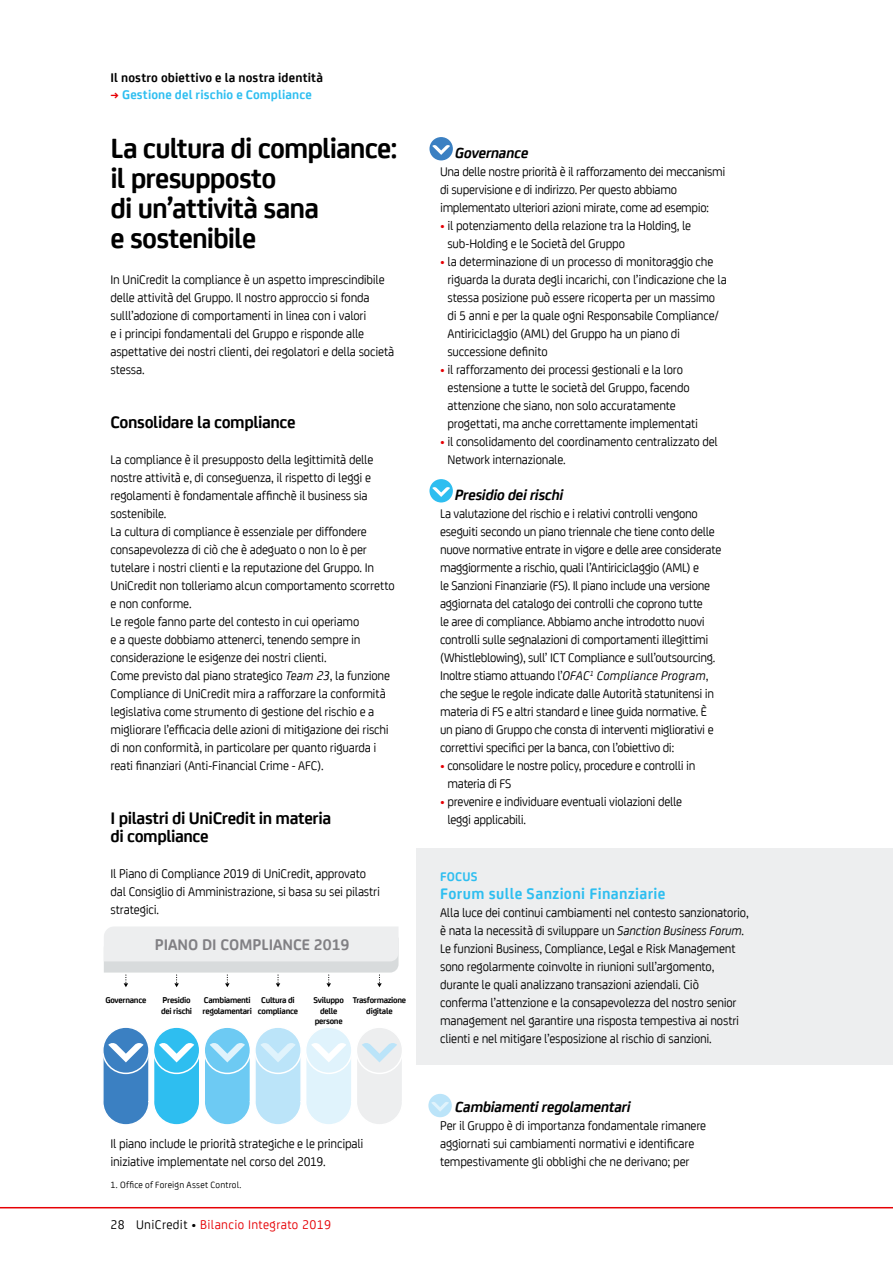
<style>
.page{position:relative;width:893px;height:1263px;background:#fff}
.page>*{position:absolute;margin:0;border:0;box-sizing:border-box;transform-origin:0 0}
.t1{font:700 30px/30px "Uni Credit";letter-spacing:-.03em;color:#000}
.t2{font:700 18px/18px "Uni Credit";letter-spacing:-.025em;color:#000}
.t3{font:700 16.5px "Uni Credit";letter-spacing:.02em;color:#2ebef0}
.t4{font:700 16.5px "Uni Credit";color:#818084}
.t5{font:italic 700 15.75px "Uni Credit";letter-spacing:-.02em;color:#000}
.t6{font:13.5px/18px "Uni Credit";letter-spacing:-.015em;color:#000}
.t7{font:700 13.5px "Uni Credit";letter-spacing:.01em;color:#2ebef0}
.t8{font:700 13.5px "Uni Credit";letter-spacing:.01em;color:#000}
.t9{font:13.5px "Uni Credit";letter-spacing:.025em;color:#e60005}
.t10{font:9.75px "Uni Credit";letter-spacing:.02em;color:#000}
.t11{font:700 9px/10.5px "Uni Credit";letter-spacing:-.03em;color:#000;text-align:center}
.s1{color:#e60005}
.s2{font-style:italic}
.s3{color:#000}
</style>
<div class="page">
<hr style="left:0;top:1207px;width:893px;height:1px;background:#e60005">
<div style="left:429px;top:137px;width:24px;height:23px;background:#3b80c2;border-radius:50%"></div>
<svg style="left:432px;top:145px;width:18px;height:10px"></svg>
<div style="left:429px;top:479px;width:24px;height:23px;background:#2ebef0;border-radius:50%"></div>
<svg style="left:432px;top:487px;width:18px;height:10px"></svg>
<svg style="left:102px;top:1026px;width:48px;height:48px"></svg>
<div style="left:153px;top:1026px;width:47px;height:48px;background:#2ebef0;border:2px solid #fff;border-radius:50%"></div>
<svg style="left:203px;top:1026px;width:48px;height:48px"></svg>
<div style="left:254px;top:1026px;width:48px;height:48px;background:#bbe4f9;border:2px solid #fff;border-radius:50%"></div>
<div style="left:305px;top:1026px;width:48px;height:48px;background:#e0f3fc;border:2px solid #fff;border-radius:50%"></div>
<svg style="left:104px;top:927px;width:295px;height:60px"></svg>
<div style="left:356px;top:1026px;width:47px;height:48px;background:#edeeef;border:2px solid #fff;border-radius:50%"></div>
<svg style="left:102px;top:1042px;width:301px;height:83px"></svg>
<div style="left:417px;top:848px;width:476px;height:217px;background:#edeeef"></div>
<div style="left:428px;top:1094px;width:24px;height:23px;background:#bbe4f9;border-radius:50%"></div>
<svg style="left:431px;top:1102px;width:18px;height:10px"></svg>
<p class="t8" style="left:111px;top:68px;width:214px">Il nostro obiettivo e la nostra identità</p>
<p class="t7" style="left:111px;top:84px;width:203px"><span class="s1">→</span> Gestione del rischio e Compliance</p>
<h1 class="t1" style="left:111px;top:131px;width:288px">La cultura di compliance: il presupposto<br>di un’attività sana<br>e sostenibile</h1>
<p class="t6" style="left:111px;top:270px;width:285px">In UniCredit la compliance è un aspetto imprescindibile delle attività del Gruppo. Il nostro approccio si fonda sulll’adozione di comportamenti in linea con i valori<br>e i principi fondamentali del Gruppo e risponde alle aspettative dei nostri clienti, dei regolatori e della società stessa.</p>
<h2 class="t2" style="left:111px;top:412px;width:187px">Consolidare la compliance</h2>
<p class="t6" style="left:111px;top:450px;width:286px">La compliance è il presupposto della legittimità delle nostre attività e, di conseguenza, il rispetto di leggi e regolamenti è fondamentale affinchè il business sia sostenibile.<br>La cultura di compliance è essenziale per diffondere consapevolezza di ciò che è adeguato o non lo è per tutelare i nostri clienti e la reputazione del Gruppo. In UniCredit non tolleriamo alcun comportamento scorretto e non conforme.<br>Le regole fanno parte del contesto in cui operiamo<br>e a queste dobbiamo attenerci, tenendo sempre in considerazione le esigenze dei nostri clienti.<br>Come previsto dal piano strategico <span class="s2">Team 23</span>, la funzione Compliance di UniCredit mira a rafforzare la conformità legislativa come strumento di gestione del rischio e a migliorare l’efficacia delle azioni di mitigazione dei rischi di non conformità, in particolare per quanto riguarda i reati finanziari (Anti-Financial Crime - AFC).</p>
<h2 class="t2" style="left:111px;top:808px;width:222px">I pilastri di UniCredit in materia di compliance</h2>
<p class="t6" style="left:111px;top:864px;width:271px">Il Piano di Compliance 2019 di UniCredit, approvato dal Consiglio di Amministrazione, si basa su sei pilastri strategici.</p>
<p class="t4" style="left:155px;top:932px;width:196px">PIANO DI COMPLIANCE 2019</p>
<p class="t11" style="left:105px;top:994px;width:43px">Governance</p>
<p class="t11" style="left:161px;top:994px;width:32px;text-align:left">Presidio dei rischi</p>
<p class="t11" style="left:203px;top:994px;width:51px;text-align:left">Cambiamenti regolamentari</p>
<p class="t11" style="left:258px;top:994px;width:42px">Cultura di compliance</p>
<p class="t11" style="left:314px;top:994px;width:32px">Sviluppo delle persone</p>
<p class="t11" style="left:353px;top:994px;width:55px">Trasformazione digitale</p>
<p class="t6" style="left:111px;top:1134px;width:255px">Il piano include le priorità strategiche e le principali iniziative implementate nel corso del 2019.</p>
<p class="t10" style="left:111px;top:1178px;width:132px">1. Office of Foreign Asset Control.</p>
<p class="t9" style="left:111px;top:1215px;width:222px"><span class="s3">28 UniCredit •</span> Bilancio Integrato 2019</p>
<p class="t5" style="left:455px;top:141px;width:75px">Governance</p>
<p class="t6" style="left:440px;top:162px;width:287px">Una delle nostre priorità è il rafforzamento dei meccanismi di supervisione e di indirizzo. Per questo abbiamo implementato ulteriori azioni mirate, come ad esempio:</p>
<p class="t6" style="left:447px;top:216px;width:245px;text-indent:-7px"><span class="s1">•</span> il potenziamento della relazione tra la Holding, le sub-Holding e le Società del Gruppo</p>
<p class="t6" style="left:447px;top:252px;width:281px;text-indent:-7px"><span class="s1">•</span> la determinazione di un processo di monitoraggio che riguarda la durata degli incarichi, con l’indicazione che la stessa posizione può essere ricoperta per un massimo di 5 anni e per la quale ogni Responsabile Compliance/ Antiriciclaggio (AML) del Gruppo ha un piano di successione definito</p>
<p class="t6" style="left:447px;top:360px;width:252px;text-indent:-7px"><span class="s1">•</span> il rafforzamento dei processi gestionali e la loro estensione a tutte le società del Gruppo, facendo attenzione che siano, non solo accuratamente progettati, ma anche correttamente implementati</p>
<p class="t6" style="left:447px;top:432px;width:272px;text-indent:-7px"><span class="s1">•</span> il consolidamento del coordinamento centralizzato del<br>Network internazionale.</p>
<p class="t5" style="left:455px;top:483px;width:110px">Presidio dei rischi</p>
<p class="t6" style="left:440px;top:504px;width:283px">La valutazione del rischio e i relativi controlli vengono eseguiti secondo un piano triennale che tiene conto delle nuove normative entrate in vigore e delle aree considerate maggiormente a rischio, quali l’Antiriciclaggio (AML) e<br>le Sanzioni Finanziarie (FS). Il piano include una versione aggiornata del catalogo dei controlli che coprono tutte<br>le aree di compliance. Abbiamo anche introdotto nuovi controlli sulle segnalazioni di comportamenti illegittimi (Whistleblowing), sull’ ICT Compliance e sull’outsourcing.<br>Inoltre stiamo attuando l’<span class="s2">OFAC</span><sup>1</sup> <span class="s2">Compliance Program</span>, che segue le regole indicate dalle Autorità statunitensi in materia di FS e altri standard e linee guida normative. È un piano di Gruppo che consta di interventi migliorativi e correttivi specifici per la banca, con l’obiettivo di:</p>
<p class="t6" style="left:447px;top:756px;width:249px;text-indent:-7px"><span class="s1">•</span> consolidare le nostre policy, procedure e controlli in materia di FS</p>
<p class="t6" style="left:447px;top:792px;width:236px;text-indent:-7px"><span class="s1">•</span> prevenire e individuare eventuali violazioni delle leggi applicabili.</p>
<p class="t7" style="left:440px;top:866px;width:39px">FOCUS</p>
<p class="t3" style="left:440px;top:881px;width:227px">Forum sulle Sanzioni Finanziarie</p>
<p class="t6" style="left:440px;top:902px;width:310px">Alla luce dei continui cambiamenti nel contesto sanzionatorio, è nata la necessità di sviluppare un <span class="s2">Sanction Business Forum</span>.<br>Le funzioni Business, Compliance, Legal e Risk Management sono regolarmente coinvolte in riunioni sull’argomento, durante le quali analizzano transazioni aziendali. Ciò conferma l’attenzione e la consapevolezza del nostro senior management nel garantire una risposta tempestiva ai nostri clienti e nel mitigare l’esposizione al rischio di sanzioni.</p>
<p class="t5" style="left:455px;top:1095px;width:177px">Cambiamenti regolamentari</p>
<p class="t6" style="left:440px;top:1116px;width:268px">Per il Gruppo è di importanza fondamentale rimanere aggiornati sui cambiamenti normativi e identificare tempestivamente gli obblighi che ne derivano; per</p>
</div>
